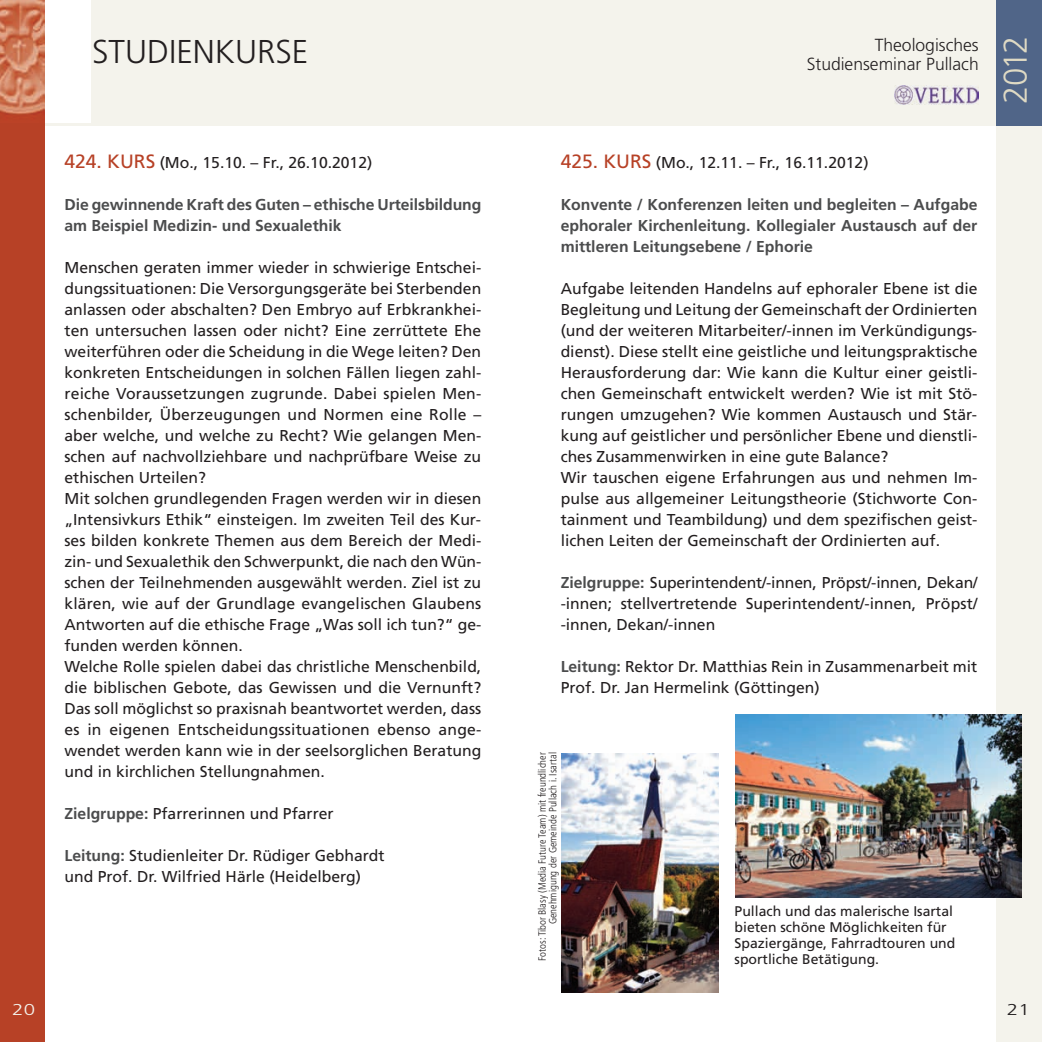
<style>
.page{position:relative;width:1042px;height:1042px;background:#fff}
.page>*{position:absolute;margin:0;border:0;box-sizing:border-box;transform-origin:0 0}
.t1{font:300 32.9px "Frutiger";color:#231f20}
.t2{font:300 32.9px "Frutiger";color:#dfdac4}
.t3{font:300 17.5px "Frutiger";color:#231f20}
.t4{font:15.75px/21px "Frutiger";color:#231f20}
.t5{font:700 15.75px/21px "Frutiger";color:#4b4c4d}
.t6{font:300 15.75px "Frutiger";color:#231f20;scale:1.3 1}
.t7{font:300 15.75px "Frutiger";color:#f4f3ec;scale:1.3 1}
.t8{font:14px/15.8px "Frutiger";color:#231f20}
.t9{font:300 condensed 10.5px/10.5px "Frutiger";color:#231f20;text-align:right}
.s1{font-size:19.25px;color:#b74126}
.s2{font-weight:700;color:#4b4c4d}
</style>
<div class="page">
<div style="left:0;top:0;width:1042px;height:126px;background:#f4f3ec"></div>
<div style="left:996px;top:126px;width:46px;height:916px;background:#f4f3ec"></div>
<div style="left:996px;top:0;width:46px;height:126px;background:#506588"></div>
<img style="left:895px;top:85px;width:83px;height:19px">
<div style="left:0;top:0;width:45px;height:1042px;background:#b74126"></div>
<img style="left:0;top:0;width:90px;height:122px">
<img style="left:561px;top:753px;width:158px;height:239px">
<img style="left:735px;top:714px;width:286px;height:184px">
<p class="t7" style="left:12px;top:1003px;width:19px">20</p>
<h1 class="t1" style="left:92px;top:38px;width:218px">STUDIENKURSE</h1>
<p class="t3" style="left:875px;top:38px;width:105px">Theologisches</p>
<p class="t3" style="left:807px;top:57px;width:173px">Studienseminar Pullach</p>
<p class="t4" style="left:64px;top:153px;width:309px"><span class="s1">424. KURS</span> (Mo., 15.10. – Fr., 26.10.2012)</p>
<p class="t4" style="left:561px;top:153px;width:309px"><span class="s1">425. KURS</span> (Mo., 12.11. – Fr., 16.11.2012)</p>
<p class="t5" style="left:64px;top:195px;width:418px">Die gewinnende Kraft des Guten – ethische Urteilsbildung am Beispiel Medizin- und Sexualethik</p>
<p class="t4" style="left:64px;top:258px;width:418px">Menschen geraten immer wieder in schwierige Entschei&shy;dungssituationen: Die Versorgungsgeräte bei Sterbenden anlassen oder abschalten? Den Embryo auf Erbkrankhei&shy;ten untersuchen lassen oder nicht? Eine zerrüttete Ehe weiterführen oder die Scheidung in die Wege leiten? Den konkreten Entscheidungen in solchen Fällen liegen zahl&shy;reiche Voraussetzungen zugrunde. Dabei spielen Men&shy;schenbilder, Überzeugungen und Normen eine Rolle – aber welche, und welche zu Recht? Wie gelangen Men&shy;schen auf nachvollziehbare und nachprüfbare Weise zu ethischen Urteilen?<br>Mit solchen grundlegenden Fragen werden wir in diesen „Intensivkurs Ethik“ einsteigen. Im zweiten Teil des Kur&shy;ses bilden konkrete Themen aus dem Bereich der Medi&shy;zin- und Sexualethik den Schwerpunkt, die nach den Wün&shy;schen der Teilnehmenden ausgewählt werden. Ziel ist zu klären, wie auf der Grundlage evangelischen Glaubens Antworten auf die ethische Frage „Was soll ich tun?“ ge&shy;funden werden können.<br>Welche Rolle spielen dabei das christliche Menschenbild, die biblischen Gebote, das Gewissen und die Vernunft?<br>Das soll möglichst so praxisnah beantwortet werden, dass es in eigenen Entscheidungssituationen ebenso ange&shy;wendet werden kann wie in der seelsorglichen Beratung und in kirchlichen Stellungnahmen.</p>
<p class="t4" style="left:64px;top:804px;width:271px"><span class="s2">Zielgruppe:</span> Pfarrerinnen und Pfarrer</p>
<p class="t4" style="left:64px;top:846px;width:322px"><span class="s2">Leitung:</span> Studienleiter Dr. Rüdiger Gebhardt und Prof. Dr. Wilfried Härle (Heidelberg)</p>
<p class="t5" style="left:561px;top:195px;width:418px;text-align:justify">Konvente / Konferenzen leiten und begleiten – Aufgabe ephoraler Kirchenleitung. Kollegialer Austausch auf der mittleren Leitungsebene / Ephorie</p>
<p class="t4" style="left:561px;top:279px;width:418px">Aufgabe leitenden Handelns auf ephoraler Ebene ist die Begleitung und Leitung der Gemeinschaft der Ordinierten (und der weiteren Mitarbeiter/-innen im Verkündigungs&shy;dienst). Diese stellt eine geistliche und leitungspraktische Herausforderung dar: Wie kann die Kultur einer geistli&shy;chen Gemeinschaft entwickelt werden? Wie ist mit Stö&shy;rungen umzugehen? Wie kommen Austausch und Stär&shy;kung auf geistlicher und persönlicher Ebene und dienstli&shy;ches Zusammenwirken in eine gute Balance?<br>Wir tauschen eigene Erfahrungen aus und nehmen Im&shy;pulse aus allgemeiner Leitungstheorie (Stichworte Con&shy;tainment und Teambildung) und dem spezifischen geist&shy;lichen Leiten der Gemeinschaft der Ordinierten auf.</p>
<p class="t4" style="left:561px;top:573px;width:418px;text-align:justify"><span class="s2">Zielgruppe:</span> Superintendent/-innen, Pröpst/-innen, Dekan/ -innen; stellvertretende Superintendent/-innen, Pröpst/ -innen, Dekan/-innen</p>
<p class="t4" style="left:561px;top:657px;width:418px"><span class="s2">Leitung:</span> Rektor Dr. Matthias Rein in Zusammenarbeit mit<br>Prof. Dr. Jan Hermelink (Göttingen)</p>
<p class="t9" style="left:538px;top:960px;width:210px;rotate:-90deg">Fotos: Tibor Blasy (Media Future Team) mit freundlicher<br>Genehmigung der Gemeinde Pullach i. Isartal</p>
<p class="t8" style="left:734px;top:905px;width:222px">Pullach und das malerische Isartal bieten schöne Möglichkeiten für<br>Spaziergänge, Fahrradtouren und sportliche Betätigung.</p>
<h1 class="t2" style="left:1002px;top:104px;width:70px;rotate:-90deg">2012</h1>
<p class="t6" style="left:1007px;top:1003px;width:19px">21</p>
</div>
